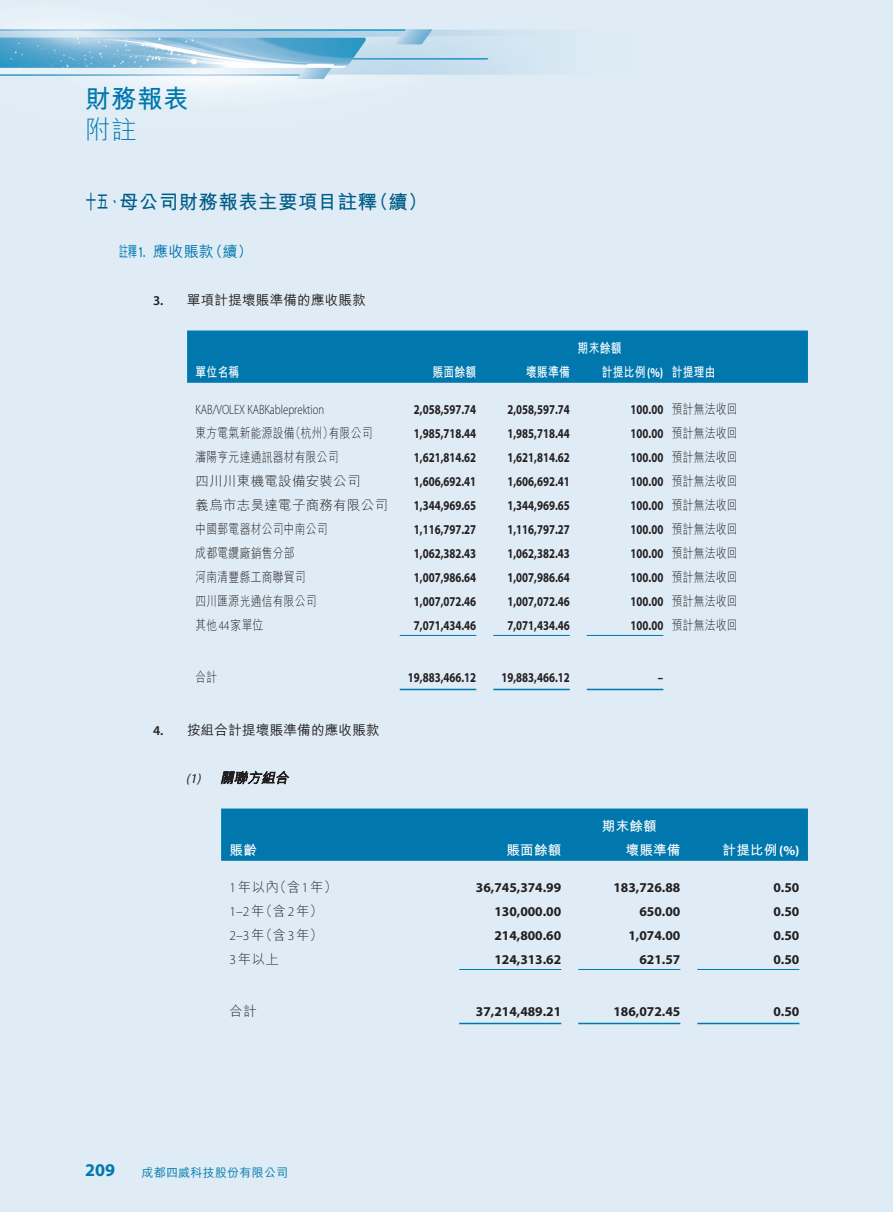
<style>
.page{position:relative;width:893px;height:1212px;background:#dfecf5}
.page>*{position:absolute;margin:0;border:0;box-sizing:border-box;transform-origin:0 0}
.t1{font:700 25.5px "M Hei HK";color:#0078ae}
.t2{font:300 25.5px "M Hei HK";color:#0078ae}
._01_H1{font:700 19.5px "M Hei HK";letter-spacing:.02em;color:#005c87;scale:.6 1}
._01_H1-2{font:700 19.5px "M Hei HK";letter-spacing:.02em;color:#005c87}
.t3{font:700 18px "Myriad Pro";color:#0078ae}
._02_H2{font:500 15px "M Hei HK";letter-spacing:.02em;color:#0078ae}
._02_H2-2{font:500 15px "M Hei HK";letter-spacing:.02em;color:#0078ae;scale:.6 1}
._50_Table_txt{font:700 13.5px "Myriad Pro";color:#231f20;scale:.8 1}
._50_Table_txt-2{font:300 13.5px "M Hei HK";letter-spacing:.02em;color:#231f20;scale:.8 1}
._50_Table_txt-3{font:700 13.5px "Myriad Pro";color:#231f20}
._50_Table_txt-4{font:300 13.5px "M Hei HK";letter-spacing:.02em;color:#231f20}
._03_H3{font:500 13.5px "M Hei HK";letter-spacing:.02em;color:#231f20}
._50_Table_txt-5{font:700 13.5px "M Hei HK";letter-spacing:.02em;color:#fff;scale:.8 1}
._50_Table_txt-6{font:300 13.5px "Myriad Pro";color:#231f20;scale:.8 1}
._50_Table_txt-7{font:700 13.5px "M Hei HK";letter-spacing:.02em;color:#fff}
._03_H3-2{font:600 13.5px "Myriad Pro";color:#231f20}
._04_H4{font:italic 13.5px "Myriad Pro";color:#231f20}
.t4{font:500 12px "M Hei HK";letter-spacing:.02em;color:#0078ae}
.s1{font-family:"Myriad Pro";font-weight:600}
.s2{font-family:"Myriad Pro"}
</style>
<div class="page">
<div style="left:187px;top:330px;width:621px;height:53px;background:#0078ae"></div>
<hr style="left:400px;top:635px;width:76px;height:1px;background:#0078ae">
<hr style="left:493px;top:635px;width:77px;height:1px;background:#0078ae">
<hr style="left:587px;top:635px;width:76px;height:1px;background:#0078ae">
<hr style="left:400px;top:689px;width:76px;height:1px;background:#0078ae">
<hr style="left:493px;top:689px;width:77px;height:1px;background:#0078ae">
<hr style="left:587px;top:689px;width:76px;height:1px;background:#0078ae">
<svg style="left:221px;top:771px;width:68px;height:13px"></svg>
<div style="left:221px;top:808px;width:587px;height:53px;background:#0078ae"></div>
<hr style="left:459px;top:969px;width:102px;height:1px;background:#0078ae">
<hr style="left:578px;top:969px;width:102px;height:1px;background:#0078ae">
<hr style="left:697px;top:969px;width:102px;height:1px;background:#0078ae">
<hr style="left:459px;top:1023px;width:102px;height:1px;background:#0078ae">
<hr style="left:578px;top:1023px;width:102px;height:1px;background:#0078ae">
<hr style="left:697px;top:1023px;width:102px;height:1px;background:#0078ae">
<h1 class="t1" style="left:85px;top:80px;width:105px">財務報表</h1>
<h1 class="t2" style="left:85px;top:117px;width:53px">附註</h1>
<p class="_01_H1" style="left:85px;top:187px;width:488px">十五、母公司財務報表主要項目註釋</p>
<p class="_02_H2" style="left:208px;top:240px;width:46px">（續(</p>
<p class="_01_H1-2" style="left:369px;top:187px;width:60px">（續(</p>
<p class="_02_H2" style="left:153px;top:240px;width:62px">應收賬款</p>
<p class="_02_H2-2" style="left:119px;top:240px;width:45px">註釋<span class="s1">1.</span></p>
<p class="_03_H3-2" style="left:153px;top:292px;width:12px">3.</p>
<p class="_03_H3" style="left:187px;top:290px;width:180px">單項計提壞賬準備的應收賬款</p>
<p class="_50_Table_txt-5" style="left:578px;top:338px;width:56px">期末餘額</p>
<p class="_50_Table_txt-5" style="left:196px;top:362px;width:56px">單位名稱</p>
<p class="_50_Table_txt-5" style="left:432px;top:362px;width:56px">賬面餘額</p>
<p class="_50_Table_txt-5" style="left:526px;top:362px;width:56px">壞賬準備</p>
<p class="_50_Table_txt-5" style="left:602px;top:362px;width:78px">計提比例 <span class="s2">%( )</span></p>
<p class="_50_Table_txt-5" style="left:672px;top:362px;width:56px">計提理由</p>
<p class="_50_Table_txt-6" style="left:196px;top:401px;width:163px">KAB/VOLEX KABKableprektion</p>
<p class="_50_Table_txt" style="left:414px;top:401px;width:79px">2,058,597.74</p>
<p class="_50_Table_txt" style="left:507px;top:401px;width:79px">2,058,597.74</p>
<p class="_50_Table_txt" style="left:631px;top:401px;width:42px">100.00</p>
<p class="_50_Table_txt-2" style="left:672px;top:402px;width:84px">預計無法收回</p>
<p class="_50_Table_txt-2" style="left:290px;top:426px;width:56px">（杭州）</p>
<p class="_50_Table_txt-2" style="left:196px;top:426px;width:125px">東方電氣新能源設備</p>
<p class="_50_Table_txt-2" style="left:329px;top:426px;width:56px">有限公司</p>
<p class="_50_Table_txt" style="left:414px;top:425px;width:79px">1,985,718.44</p>
<p class="_50_Table_txt" style="left:507px;top:425px;width:79px">1,985,718.44</p>
<p class="_50_Table_txt" style="left:631px;top:425px;width:42px">100.00</p>
<p class="_50_Table_txt-2" style="left:672px;top:426px;width:84px">預計無法收回</p>
<p class="_50_Table_txt-2" style="left:196px;top:450px;width:180px">瀋陽亨元達通訊器材有限公司</p>
<p class="_50_Table_txt" style="left:414px;top:449px;width:79px">1,621,814.62</p>
<p class="_50_Table_txt" style="left:507px;top:449px;width:79px">1,621,814.62</p>
<p class="_50_Table_txt" style="left:631px;top:449px;width:42px">100.00</p>
<p class="_50_Table_txt-2" style="left:672px;top:450px;width:84px">預計無法收回</p>
<p class="_50_Table_txt-4" style="left:196px;top:474px;width:166px">四川川東機電設備安裝公司</p>
<p class="_50_Table_txt" style="left:414px;top:473px;width:79px">1,606,692.41</p>
<p class="_50_Table_txt" style="left:507px;top:473px;width:79px">1,606,692.41</p>
<p class="_50_Table_txt" style="left:631px;top:473px;width:42px">100.00</p>
<p class="_50_Table_txt-2" style="left:672px;top:474px;width:84px">預計無法收回</p>
<p class="_50_Table_txt-4" style="left:196px;top:498px;width:194px">義烏市志昊達電子商務有限公司</p>
<p class="_50_Table_txt" style="left:414px;top:497px;width:79px">1,344,969.65</p>
<p class="_50_Table_txt" style="left:507px;top:497px;width:79px">1,344,969.65</p>
<p class="_50_Table_txt" style="left:631px;top:497px;width:42px">100.00</p>
<p class="_50_Table_txt-2" style="left:672px;top:498px;width:84px">預計無法收回</p>
<p class="_50_Table_txt-2" style="left:196px;top:522px;width:166px">中國郵電器材公司中南公司</p>
<p class="_50_Table_txt" style="left:414px;top:521px;width:79px">1,116,797.27</p>
<p class="_50_Table_txt" style="left:507px;top:521px;width:79px">1,116,797.27</p>
<p class="_50_Table_txt" style="left:631px;top:521px;width:42px">100.00</p>
<p class="_50_Table_txt-2" style="left:672px;top:522px;width:84px">預計無法收回</p>
<p class="_50_Table_txt-2" style="left:196px;top:546px;width:125px">成都電纜廠銷售分部</p>
<p class="_50_Table_txt" style="left:414px;top:545px;width:79px">1,062,382.43</p>
<p class="_50_Table_txt" style="left:507px;top:545px;width:79px">1,062,382.43</p>
<p class="_50_Table_txt" style="left:631px;top:545px;width:42px">100.00</p>
<p class="_50_Table_txt-2" style="left:672px;top:546px;width:84px">預計無法收回</p>
<p class="_50_Table_txt-2" style="left:196px;top:570px;width:139px">河南清豐縣工商聯貿司</p>
<p class="_50_Table_txt" style="left:414px;top:569px;width:79px">1,007,986.64</p>
<p class="_50_Table_txt" style="left:507px;top:569px;width:79px">1,007,986.64</p>
<p class="_50_Table_txt" style="left:631px;top:569px;width:42px">100.00</p>
<p class="_50_Table_txt-2" style="left:672px;top:570px;width:84px">預計無法收回</p>
<p class="_50_Table_txt-2" style="left:196px;top:594px;width:153px">四川匯源光通信有限公司</p>
<p class="_50_Table_txt" style="left:414px;top:593px;width:79px">1,007,072.46</p>
<p class="_50_Table_txt" style="left:507px;top:593px;width:79px">1,007,072.46</p>
<p class="_50_Table_txt" style="left:631px;top:593px;width:42px">100.00</p>
<p class="_50_Table_txt-2" style="left:672px;top:594px;width:84px">預計無法收回</p>
<p class="_50_Table_txt-2" style="left:196px;top:618px;width:86px">其他<span class="s2">44</span>家單位</p>
<p class="_50_Table_txt" style="left:414px;top:617px;width:79px">7,071,434.46</p>
<p class="_50_Table_txt" style="left:507px;top:617px;width:79px">7,071,434.46</p>
<p class="_50_Table_txt" style="left:631px;top:617px;width:42px">100.00</p>
<p class="_50_Table_txt-2" style="left:672px;top:618px;width:84px">預計無法收回</p>
<p class="_03_H3-2" style="left:153px;top:722px;width:12px">4.</p>
<p class="_50_Table_txt-2" style="left:196px;top:670px;width:29px">合計</p>
<p class="_03_H3" style="left:187px;top:720px;width:194px">按組合計提壞賬準備的應收賬款</p>
<p class="_04_H4" style="left:186px;top:771px;width:19px">)1(</p>
<p class="_50_Table_txt-7" style="left:230px;top:840px;width:29px">賬齡</p>
<p class="_50_Table_txt-4" style="left:273px;top:880px;width:65px">（含<span class="s2">1</span>年(</p>
<p class="_50_Table_txt-4" style="left:230px;top:880px;width:51px"><span class="s2">1</span>年以內</p>
<p class="_50_Table_txt-4" style="left:230px;top:904px;width:95px"><span class="s2">2–1</span> （年含<span class="s2">2</span>年(</p>
<p class="_50_Table_txt-4" style="left:230px;top:928px;width:95px"><span class="s2">3–2</span> （年含<span class="s2">3</span>年(</p>
<p class="_50_Table_txt-4" style="left:230px;top:952px;width:51px"><span class="s2">3</span>年以上</p>
<p class="_50_Table_txt" style="left:408px;top:670px;width:87px">19,883,466.12</p>
<p class="_50_Table_txt" style="left:501px;top:670px;width:87px">19,883,466.12</p>
<p class="_50_Table_txt-7" style="left:506px;top:840px;width:56px">賬面餘額</p>
<p class="_50_Table_txt-3" style="left:476px;top:879px;width:87px">36,745,374.99</p>
<p class="_50_Table_txt-3" style="left:494px;top:903px;width:68px">130,000.00</p>
<p class="_50_Table_txt-3" style="left:494px;top:927px;width:68px">214,800.60</p>
<p class="_50_Table_txt-3" style="left:494px;top:951px;width:68px">124,313.62</p>
<p class="_50_Table_txt" style="left:658px;top:670px;width:8px">–</p>
<p class="_50_Table_txt-7" style="left:602px;top:816px;width:56px">期末餘額</p>
<p class="_50_Table_txt-7" style="left:625px;top:840px;width:56px">壞賬準備</p>
<p class="_50_Table_txt-3" style="left:613px;top:879px;width:68px">183,726.88</p>
<p class="_50_Table_txt-3" style="left:639px;top:903px;width:42px">650.00</p>
<p class="_50_Table_txt-3" style="left:628px;top:927px;width:53px">1,074.00</p>
<p class="_50_Table_txt-3" style="left:639px;top:951px;width:42px">621.57</p>
<p class="_50_Table_txt-7" style="left:723px;top:840px;width:78px">計提比例 <span class="s2">%) (</span></p>
<p class="_50_Table_txt-3" style="left:773px;top:879px;width:27px">0.50</p>
<p class="_50_Table_txt-3" style="left:773px;top:903px;width:27px">0.50</p>
<p class="_50_Table_txt-3" style="left:773px;top:927px;width:27px">0.50</p>
<p class="_50_Table_txt-3" style="left:773px;top:951px;width:27px">0.50</p>
<p class="_50_Table_txt-4" style="left:230px;top:1004px;width:29px">合計</p>
<p class="_50_Table_txt-3" style="left:476px;top:1004px;width:87px">37,214,489.21</p>
<p class="_50_Table_txt-3" style="left:613px;top:1004px;width:68px">186,072.45</p>
<p class="_50_Table_txt-3" style="left:773px;top:1004px;width:27px">0.50</p>
<h3 class="t3" style="left:85px;top:1160px;width:31px">209</h3>
<p class="t4" style="left:142px;top:1163px;width:148px">成都四威科技股份有限公司</p>
</div>
